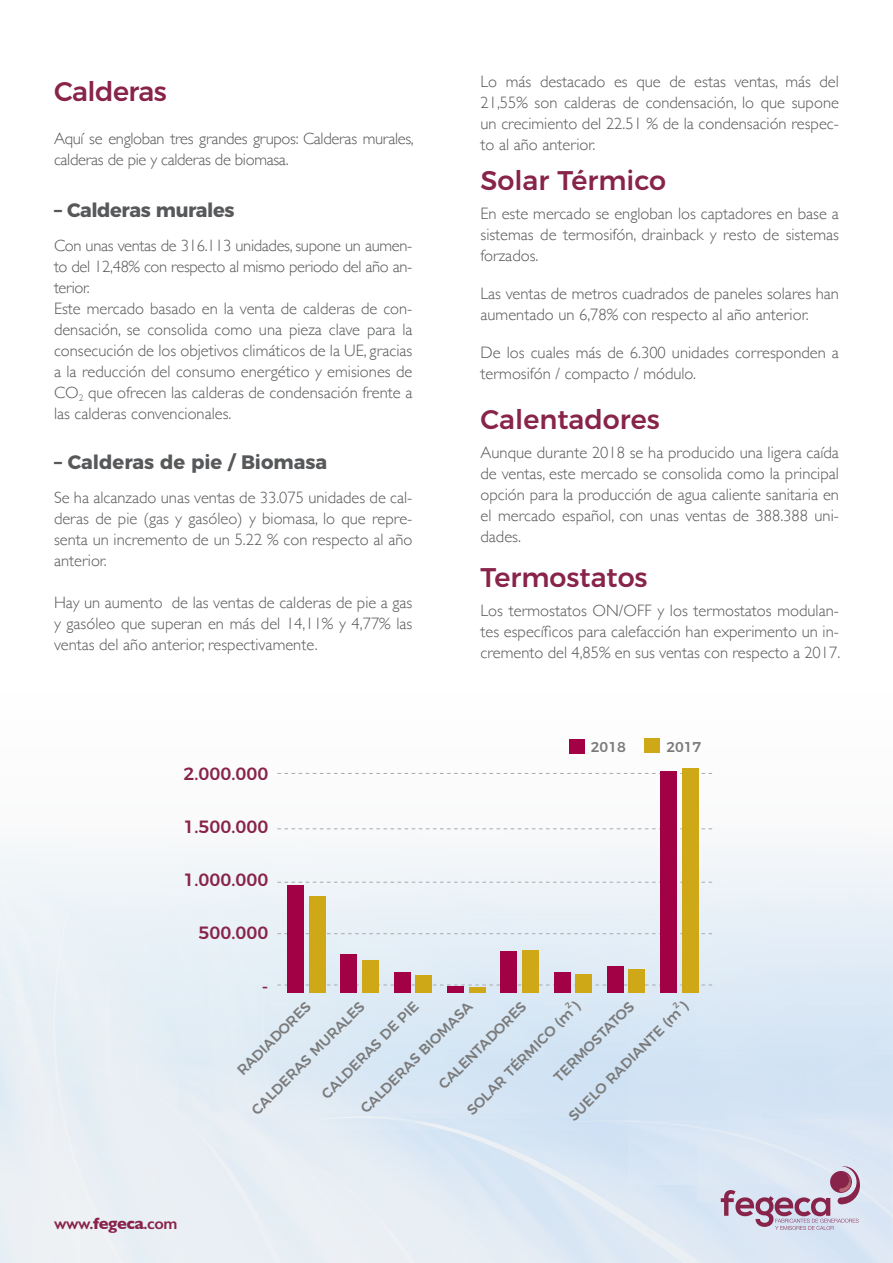
<style>
.page{position:relative;width:893px;height:1263px;background:#fff}
.page>*{position:absolute;margin:0;border:0;box-sizing:border-box;transform-origin:0 0}
.t1{font:500 27px "Montserrat";color:#88234a}
.t2{font:500 27px "Montserrat";letter-spacing:-.02em;color:#88234a}
.t3{font:700 19.5px "Montserrat";letter-spacing:-.005em;color:#57585a}
.t4{font:500 17.7px "Montserrat";color:#88234a}
.t5{font:300 16.5px/21px "Gill Sans";color:#57585a;text-align:justify}
.t6{font:300 16.5px/21px "Gill Sans";letter-spacing:-.02em;color:#57585a}
.t7{font:600 16.5px "Gill Sans";letter-spacing:-.025em;color:#88234a}
.t8{font:500 14.25px "Montserrat";color:#7a7a7a}
.s1{font-weight:700}
</style>
<div class="page">
<div style="left:0;top:493px;width:893px;height:770px;background:linear-gradient(to bottom,#fff,#e2ebf2)"></div>
<div style="left:569px;top:739px;width:15px;height:14px;background:#a30146"></div>
<div style="left:644px;top:738px;width:15px;height:15px;background:#cea817"></div>
<svg style="left:277px;top:747px;width:616px;height:516px"></svg>
<p class="t2" style="left:54px;top:70px;width:114px">Calderas</p>
<p class="t6" style="left:54px;top:127px;width:361px">Aquí se engloban tres grandes grupos: Calderas murales, calderas de pie y calderas de biomasa.</p>
<p class="t3" style="left:54px;top:194px;width:182px">– Calderas murales</p>
<p class="t5" style="left:54px;top:234px;width:360px">Con unas ventas de 316.113 unidades, supone un aumen&shy;to del 12,48% con respecto al mismo periodo del año an&shy;terior.</p>
<p class="t5" style="left:54px;top:297px;width:360px">Este mercado basado en la venta de calderas de con&shy;densación, se consolida como una pieza clave para la consecución de los objetivos climáticos de la UE, gracias a la reducción del consumo energético y emisiones de CO<sub>2</sub> que ofrecen las calderas de condensación frente a las calderas convencionales.</p>
<p class="t3" style="left:54px;top:446px;width:275px">– Calderas de pie / Biomasa</p>
<p class="t5" style="left:54px;top:486px;width:360px">Se ha alcanzado unas ventas de 33.075 unidades de cal&shy;deras de pie (gas y gasóleo) y biomasa, lo que repre&shy;senta un incremento de un 5.22 % con respecto al año anterior.</p>
<p class="t5" style="left:54px;top:591px;width:360px">Hay un aumento de las ventas de calderas de pie a gas y gasóleo que superan en más del 14,11% y 4,77% las ventas del año anterior, respectivamente.</p>
<p class="t4" style="left:184px;top:760px;width:86px">2.000.000</p>
<p class="t4" style="left:184px;top:813px;width:86px">1.500.000</p>
<p class="t4" style="left:184px;top:866px;width:86px">1.000.000</p>
<p class="t4" style="left:199px;top:919px;width:71px">500.000</p>
<p class="t5" style="left:480px;top:70px;width:360px">Lo más destacado es que de estas ventas, más del 21,55% son calderas de condensación, lo que supone un crecimiento del 22.51 % de la condensación respec&shy;to al año anterior.</p>
<p class="t1" style="left:480px;top:158px;width:187px">Solar Térmico</p>
<p class="t5" style="left:480px;top:202px;width:360px">En este mercado se engloban los captadores en base a sistemas de termosifón, drainback y resto de sistemas forzados.</p>
<p class="t5" style="left:480px;top:282px;width:360px">Las ventas de metros cuadrados de paneles solares han aumentado un 6,78% con respecto al año anterior.</p>
<p class="t5" style="left:480px;top:341px;width:360px">De los cuales más de 6.300 unidades corresponden a termosifón / compacto / módulo.</p>
<p class="t1" style="left:480px;top:397px;width:181px">Calentadores</p>
<p class="t5" style="left:480px;top:442px;width:360px">Aunque durante 2018 se ha producido una ligera caída de ventas, este mercado se consolida como la principal opción para la producción de agua caliente sanitaria en el mercado español, con unas ventas de 388.388 uni&shy;dades.</p>
<p class="t1" style="left:480px;top:555px;width:169px">Termostatos</p>
<p class="t5" style="left:480px;top:599px;width:361px">Los termostatos ON/OFF y los termostatos modulan&shy;tes específicos para calefacción han experimento un in&shy;cremento del 4,85% en sus ventas con respecto a 2017.</p>
<p class="t8" style="left:591px;top:735px;width:37px">2018</p>
<p class="t8" style="left:666px;top:735px;width:37px">2017</p>
<p class="t7" style="left:54px;top:1213px;width:125px">www.<span class="s1">fegeca</span>.com</p>
<p class="t4" style="left:262px;top:972px;width:8px">-</p>
<p class="t8" style="left:231px;top:1064px;width:99px;rotate:-45deg">RADIADORES</p>
<p class="t8" style="left:461px;top:1104px;width:155px;rotate:-45deg">SOLAR TÉRMICO (m )</p>
<p class="t8" style="left:563px;top:1110px;width:164px;rotate:-45deg">SUELO RADIANTE (m )</p>
<p class="t8" style="left:355px;top:1103px;width:153px;rotate:-45deg">CALDERAS BIOMASA</p>
<p class="t8" style="left:246px;top:1104px;width:155px;rotate:-45deg">CALDERAS MURALES</p>
<p class="t8" style="left:433px;top:1079px;width:119px;rotate:-45deg">CALENTADORES</p>
<p class="t8" style="left:548px;top:1071px;width:108px;rotate:-45deg">TERMOSTATOS</p>
<p class="t8" style="left:316px;top:1088px;width:132px;rotate:-45deg">CALDERAS DE PIE</p>
</div>
